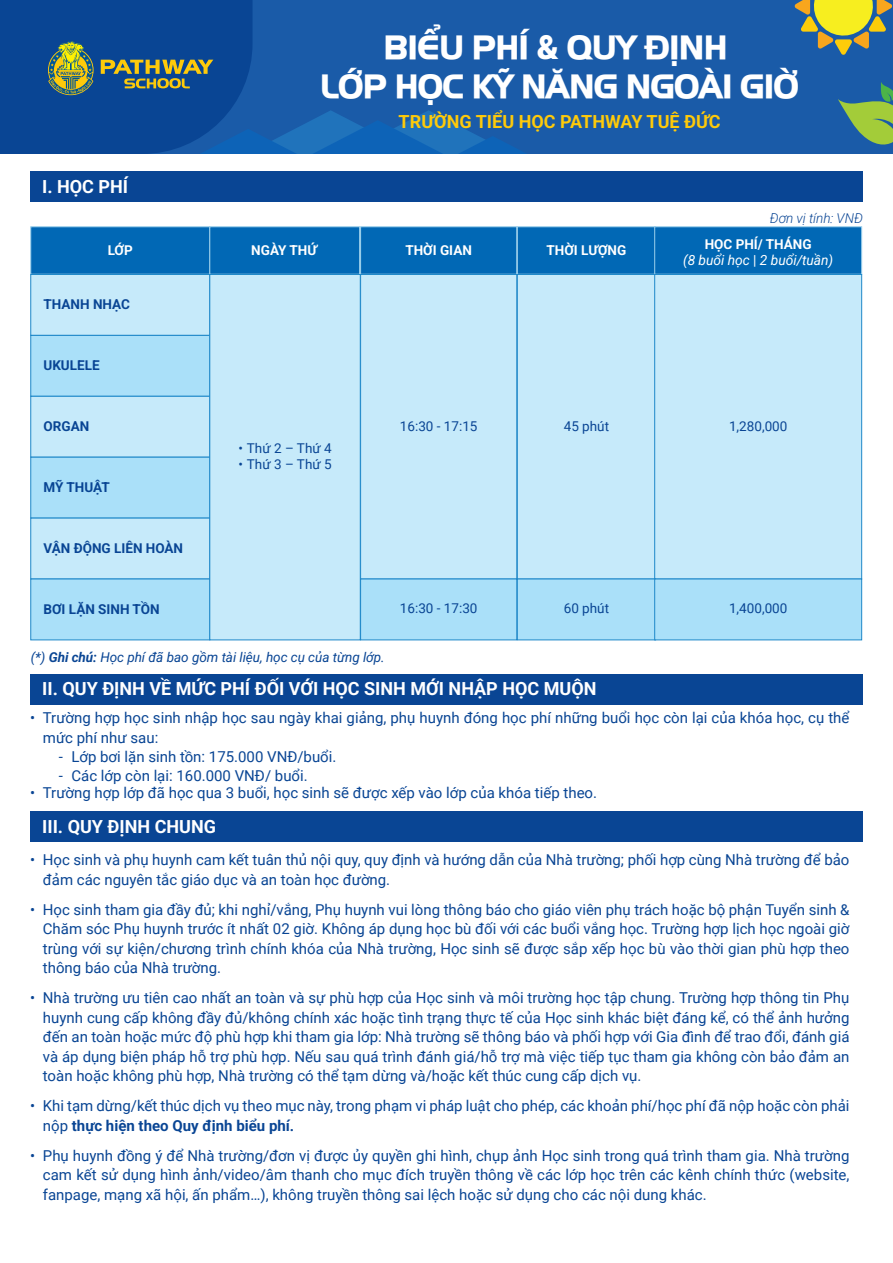
<style>
.page{position:relative;width:893px;height:1263px;background:#fff}
.page>*{position:absolute;margin:0;border:0;box-sizing:border-box;transform-origin:0 0}
.t1{font:32.85px/39.5px "UTM Hanzel";color:#fff;text-align:center}
.t2{font:700 18px "Roboto";color:#fff}
.t3{font:700 18px "Roboto";color:#feca0a}
.t4{font:15px/19.5px "Roboto";color:#094594}
.t5{font:italic 13.8px "Roboto";color:#fff}
.t6{font:13.5px "Roboto";color:#094594}
.t7{font:700 13.5px "Roboto";color:#094594}
.t8{font:italic 13.5px "Roboto";color:#094594}
.t9{font:700 13.5px "Roboto";color:#fff}
.t10{font:italic 300 13.5px "Roboto";color:#094594}
.s1{font-family:"Roboto";font-weight:900}
.s2{font-style:normal}
.s3{font-weight:700}
</style>
<div class="page">
<div style="left:30px;top:171px;width:833px;height:31px;background:#094594"></div>
<div style="left:30px;top:226px;width:180px;height:49px;background:#0168b5;border:1px solid #9acfeb"></div>
<div style="left:209px;top:226px;width:151px;height:49px;background:#0168b5;border:1px solid #9acfeb"></div>
<div style="left:360px;top:226px;width:157px;height:49px;background:#0168b5;border:1px solid #9acfeb"></div>
<div style="left:517px;top:226px;width:139px;height:49px;background:#0168b5;border:1px solid #9acfeb"></div>
<div style="left:654px;top:226px;width:208px;height:49px;background:#0168b5;border:1px solid #9acfeb"></div>
<div style="left:30px;top:274px;width:180px;height:62px;background:#c6eafa;border:1px solid #1e88c9"></div>
<div style="left:30px;top:335px;width:180px;height:62px;background:#aae0f9;border:1px solid #1e88c9"></div>
<div style="left:30px;top:396px;width:180px;height:62px;background:#c6eafa;border:1px solid #1e88c9"></div>
<div style="left:30px;top:457px;width:180px;height:61px;background:#aae0f9;border:1px solid #1e88c9"></div>
<div style="left:30px;top:518px;width:180px;height:61px;background:#c6eafa"></div>
<div style="left:361px;top:274px;width:155px;height:304px;background:#c6eafa"></div>
<div style="left:516px;top:274px;width:138px;height:304px;background:#c6eafa"></div>
<div style="left:654px;top:274px;width:209px;height:306px;background:#c6eafa"></div>
<div style="left:30px;top:578px;width:180px;height:62px;background:#aae0f9;border:1px solid #1e88c9"></div>
<div style="left:209px;top:274px;width:152px;height:367px;background:#c6eafa"></div>
<div style="left:360px;top:578px;width:157px;height:62px;background:#aae0f9;border:1px solid #1e88c9"></div>
<div style="left:517px;top:578px;width:139px;height:62px;background:#aae0f9;border:1px solid #1e88c9"></div>
<div style="left:654px;top:578px;width:208px;height:62px;background:#aae0f9;border:1px solid #1e88c9"></div>
<div style="left:0;top:0;width:893px;height:154px;background:#1a5ba8"></div>
<svg style="left:838px;top:82px;width:55px;height:63px"></svg>
<svg style="left:794px;top:0;width:98px;height:55px"></svg>
<svg style="left:0;top:0;width:526px;height:154px"></svg>
<div style="left:30px;top:674px;width:833px;height:30px;background:#094594"></div>
<div style="left:30px;top:811px;width:833px;height:31px;background:#094594"></div>
<p class="t2" style="left:42px;top:174px;width:87px">I. HỌC PHÍ</p>
<h1 class="t1" style="left:321px;top:28px;width:479px">BIỂU PHÍ <span class="s1">&amp;</span> QUY ĐỊNH<br>LỚP HỌC KỸ NĂNG NGOÀI GIỜ</h1>
<p class="t3" style="left:399px;top:109px;width:324px">TRƯỜNG TIỂU HỌC PATHWAY TUỆ ĐỨC</p>
<p class="t10" style="left:770px;top:209px;width:94px">Đơn vị tính: VNĐ</p>
<p class="t9" style="left:108px;top:241px;width:27px">LỚP</p>
<p class="t9" style="left:251px;top:241px;width:67px">NGÀY THỨ</p>
<p class="t9" style="left:405px;top:241px;width:68px">THỜI GIAN</p>
<p class="t9" style="left:705px;top:234px;width:109px">HỌC PHÍ/ THÁNG</p>
<p class="t5" style="left:683px;top:250px;width:152px">(8 buổi học <span class="s2">|</span> 2 buổi/tuần)</p>
<p class="t9" style="left:546px;top:240px;width:81px">THỜI LƯỢNG</p>
<p class="t7" style="left:44px;top:295px;width:88px">THANH NHẠC</p>
<p class="t7" style="left:44px;top:355px;width:58px">UKULELE</p>
<p class="t7" style="left:44px;top:416px;width:47px">ORGAN</p>
<p class="t7" style="left:44px;top:478px;width:68px">MỸ THUẬT</p>
<p class="t6" style="left:238px;top:439px;width:95px">• Thứ 2 – Thứ 4</p>
<p class="t6" style="left:238px;top:455px;width:95px">• Thứ 3 – Thứ 5</p>
<p class="t6" style="left:400px;top:416px;width:79px">16:30 - 17:15</p>
<p class="t7" style="left:44px;top:539px;width:141px">VẬN ĐỘNG LIÊN HOÀN</p>
<p class="t7" style="left:44px;top:600px;width:118px">BƠI LẶN SINH TỒN</p>
<p class="t8" style="left:31px;top:647px;width:355px">(*) <span class="s3">Ghi chú:</span> Học phí đã bao gồm tài liệu, học cụ của từng lớp.</p>
<p class="t6" style="left:400px;top:599px;width:79px">16:30 - 17:30</p>
<p class="t6" style="left:564px;top:416px;width:47px">45 phút</p>
<p class="t6" style="left:729px;top:416px;width:60px">1,280,000</p>
<p class="t6" style="left:564px;top:599px;width:47px">60 phút</p>
<p class="t6" style="left:729px;top:599px;width:60px">1,400,000</p>
<p class="t2" style="left:42px;top:676px;width:556px">II. QUY ĐỊNH VỀ MỨC PHÍ ĐỐI VỚI HỌC SINH MỚI NHẬP HỌC MUỘN</p>
<p class="t4" style="left:43px;top:708px;width:808px;text-indent:-13px">• Trường hợp học sinh nhập học sau ngày khai giảng, phụ huynh đóng học phí những buổi học còn lại của khóa học, cụ thể mức phí như sau:</p>
<p class="t4" style="left:30px;top:783px;width:568px">• Trường hợp lớp đã học qua 3 buổi, học sinh sẽ được xếp vào lớp của khóa tiếp theo.</p>
<p class="t4" style="left:59px;top:746px;width:279px">- Lớp bơi lặn sinh tồn: 175.000 VNĐ/buổi.</p>
<p class="t4" style="left:59px;top:766px;width:251px">- Các lớp còn lại: 160.000 VNĐ/ buổi.</p>
<p class="t2" style="left:42px;top:814px;width:175px">III. QUY ĐỊNH CHUNG</p>
<p class="t4" style="left:43px;top:850px;width:808px;text-indent:-13px">• Học sinh và phụ huynh cam kết tuân thủ nội quy, quy định và hướng dẫn của Nhà trường; phối hợp cùng Nhà trường để bảo đảm các nguyên tắc giáo dục và an toàn học đường.</p>
<p class="t4" style="left:43px;top:899px;width:808px;text-align:justify;text-indent:-13px">• Học sinh tham gia đầy đủ; khi nghỉ/vắng, Phụ huynh vui lòng thông báo cho giáo viên phụ trách hoặc bộ phận Tuyển sinh &amp; Chăm sóc Phụ huynh trước ít nhất 02 giờ. Không áp dụng học bù đối với các buổi vắng học. Trường hợp lịch học ngoài giờ trùng với sự kiện/chương trình chính khóa của Nhà trường, Học sinh sẽ được sắp xếp học bù vào thời gian phù hợp theo thông báo của Nhà trường.</p>
<p class="t4" style="left:43px;top:988px;width:808px;text-align:justify;text-indent:-13px">• Nhà trường ưu tiên cao nhất an toàn và sự phù hợp của Học sinh và môi trường học tập chung. Trường hợp thông tin Phụ huynh cung cấp không đầy đủ/không chính xác hoặc tình trạng thực tế của Học sinh khác biệt đáng kể, có thể ảnh hưởng đến an toàn hoặc mức độ phù hợp khi tham gia lớp: Nhà trường sẽ thông báo và phối hợp với Gia đình để trao đổi, đánh giá và áp dụng biện pháp hỗ trợ phù hợp. Nếu sau quá trình đánh giá/hỗ trợ mà việc tiếp tục tham gia không còn bảo đảm an toàn hoặc không phù hợp, Nhà trường có thể tạm dừng và/hoặc kết thúc cung cấp dịch vụ.</p>
<p class="t4" style="left:43px;top:1096px;width:808px;text-indent:-13px">• Khi tạm dừng/kết thúc dịch vụ theo mục này, trong phạm vi pháp luật cho phép, các khoản phí/học phí đã nộp hoặc còn phải nộp <span class="s3">thực hiện theo Quy định biểu phí.</span></p>
<p class="t4" style="left:43px;top:1145px;width:808px;text-align:justify;text-indent:-13px">• Phụ huynh đồng ý để Nhà trường/đơn vị được ủy quyền ghi hình, chụp ảnh Học sinh trong quá trình tham gia. Nhà trường cam kết sử dụng hình ảnh/video/âm thanh cho mục đích truyền thông về các lớp học trên các kênh chính thức (website, fanpage, mạng xã hội, ấn phẩm…), không truyền thông sai lệch hoặc sử dụng cho các nội dung khác.</p>
</div>
